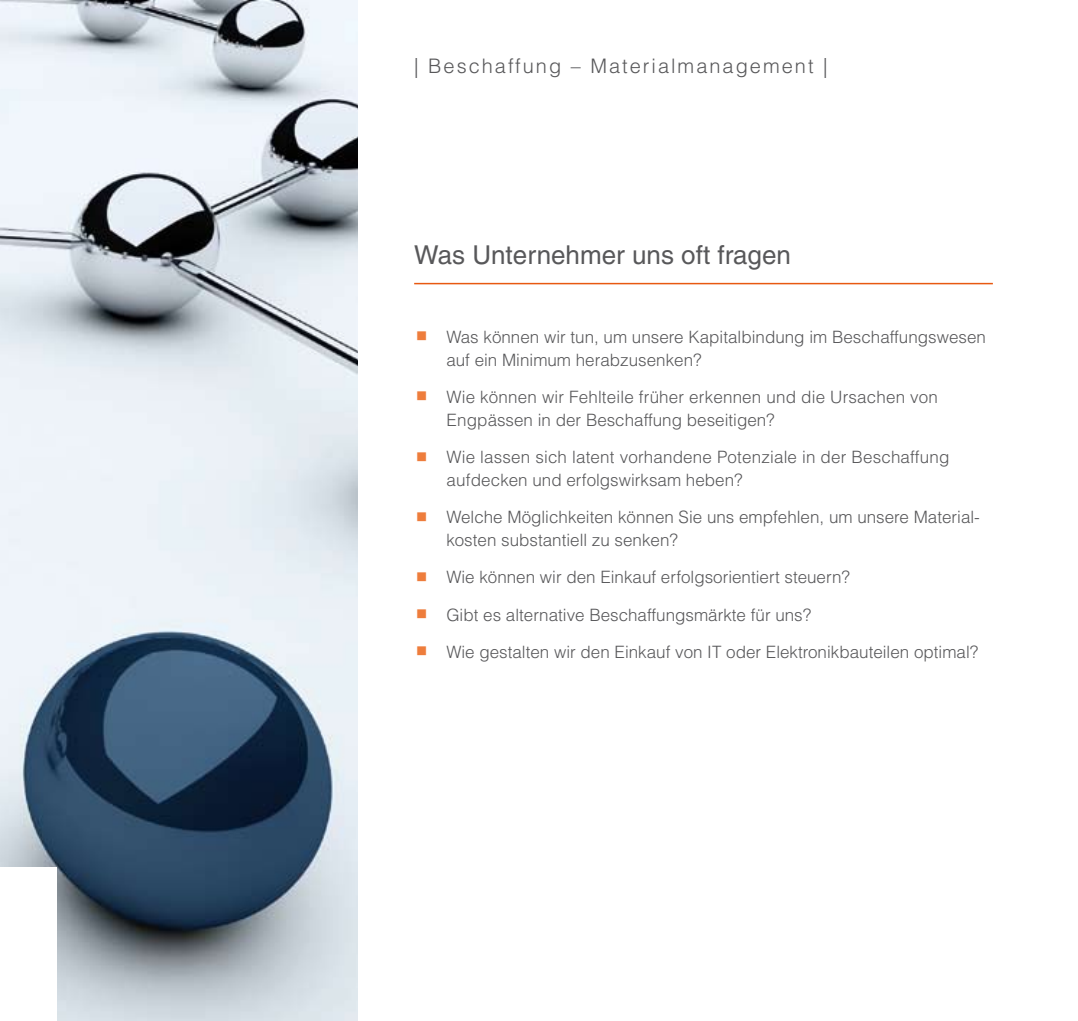
<style>
.page{position:relative;width:1078px;height:1021px;background:#fff}
.page>*{position:absolute;margin:0;border:0;box-sizing:border-box;transform-origin:0 0}
.t1{font:26px "Helvetica LT";color:#58585a}
.t2{font:300 20px "Helvetica LT";letter-spacing:.1em;color:#58585a}
.t3{font:300 17px/23px "Helvetica LT";color:#58585a}
</style>
<div class="page">
<img style="left:0;top:0;width:357px;height:1020px">
<hr style="left:414px;top:283px;width:578px;height:1px;background:#e85911">
<div style="left:0;top:867px;width:57px;height:153px;background:#fff"></div>
<p class="t2" style="left:414px;top:53px;width:415px">| Beschaffung – Materialmanagement |</p>
<h1 class="t1" style="left:414px;top:240px;width:378px">Was Unternehmer uns oft fragen</h1>
<p class="t3" style="left:446px;top:325px;width:541px">Was können wir tun, um unsere Kapitalbindung im Beschaffungswesen auf ein Minimum herabzusenken?</p>
<p class="t3" style="left:446px;top:385px;width:493px">Wie können wir Fehlteile früher erkennen und die Ursachen von<br>Engpässen in der Beschaffung beseitigen?</p>
<p class="t3" style="left:446px;top:445px;width:504px">Wie lassen sich latent vorhandene Potenziale in der Beschaffung aufdecken und erfolgswirksam heben?</p>
<p class="t3" style="left:446px;top:505px;width:535px">Welche Möglichkeiten können Sie uns empfehlen, um unsere Material&shy;kosten substantiell zu senken?</p>
<p class="t3" style="left:446px;top:558px;width:533px;line-height:37.2px">Wie können wir den Einkauf erfolgsorientiert steuern?<br>Gibt es alternative Beschaffungsmärkte für uns?<br>Wie gestalten wir den Einkauf von IT oder Elektronikbauteilen optimal?</p>
</div>
